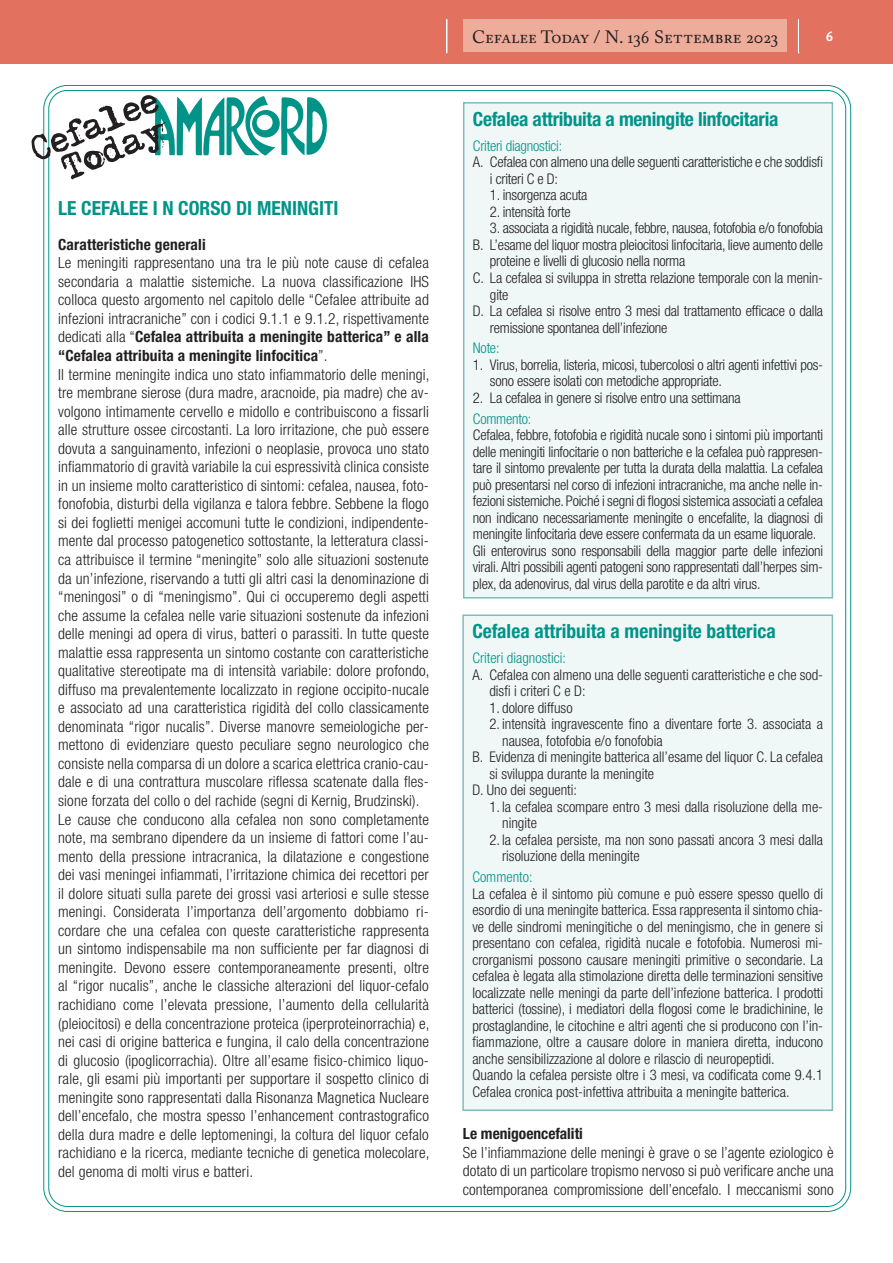
<style>
.page{position:relative;width:893px;height:1263px;background:#fff}
.page>*{position:absolute;margin:0;border:0;box-sizing:border-box;transform-origin:0 0}
.t1{font:700 condensed 19.5px "Helvetica Neue LT Std";color:#009488}
.t2{font:18px "Mattioli 1885 Regular SC";color:#231f20}
.t3{font:300 condensed 15.45px/18.6px "Helvetica Neue LT Std";letter-spacing:.01em;color:#231f20}
.t4{font:700 condensed 15.45px "Helvetica Neue LT Std";letter-spacing:.01em;color:#231f20}
.t5{font:15px "Csuni 1885 Bold SC";color:#fff}
.t6{font:300 condensed 14.7px/16.5px "Helvetica Neue LT Std";letter-spacing:-.01em;color:#231f20}
.t7{font:300 condensed 14.7px "Helvetica Neue LT Std";letter-spacing:-.015em;color:#009488}
.s1{font-weight:700}
</style>
<div class="page">
<div style="left:0;top:0;width:893px;height:64px;background:#e27160"></div>
<hr style="left:446px;top:19px;width:1px;height:34px;background:#fff">
<hr style="left:798px;top:19px;width:1px;height:34px;background:#fff">
<div style="left:463px;top:20px;width:324px;height:32px;background:#eead9b"></div>
<svg style="left:31px;top:95px;width:296px;height:84px"></svg>
<div style="left:464px;top:103px;width:368px;height:495px;background:#f0f7f7"></div>
<div style="left:463px;top:102px;width:370px;height:496px;border:2px solid #7ebdba"></div>
<div style="left:463px;top:615px;width:369px;height:495px;background:#f0f7f7"></div>
<div style="left:462px;top:614px;width:371px;height:497px;border:2px solid #7ebdba"></div>
<p class="t1" style="left:58px;top:196px;width:282px">LE CEFALEE I N CORSO DI MENINGITI</p>
<p class="t4" style="left:58px;top:235px;width:149px">Caratteristiche generali</p>
<p class="t3" style="left:58px;top:253px;width:373px">Le meningiti rappresentano una tra le più note cause di cefalea secondaria a malattie sistemiche. La nuova classificazione IHS colloca questo argomento nel capitolo delle “Cefalee attribuite ad infezioni intracraniche” con i codici 9.1.1 e 9.1.2, rispettivamente dedicati alla “<span class="s1">Cefalea attribuita a meningite batterica” e alla “Cefalea attribuita a meningite linfocitica</span>”.<br>Il termine meningite indica uno stato infiammatorio delle meningi, tre membrane sierose (dura madre, aracnoide, pia madre) che av&shy;volgono intimamente cervello e midollo e contribuiscono a fissarli alle strutture ossee circostanti. La loro irritazione, che può essere dovuta a sanguinamento, infezioni o neoplasie, provoca uno stato infiammatorio di gravità variabile la cui espressività clinica consiste in un insieme molto caratteristico di sintomi: cefalea, nausea, foto&shy;fonofobia, disturbi della vigilanza e talora febbre. Sebbene la flogo si dei foglietti menigei accomuni tutte le condizioni, indipendente&shy;mente dal processo patogenetico sottostante, la letteratura classi&shy;ca attribuisce il termine “meningite” solo alle situazioni sostenute da un’infezione, riservando a tutti gli altri casi la denominazione di “meningosi” o di “meningismo”. Qui ci occuperemo degli aspetti che assume la cefalea nelle varie situazioni sostenute da infezioni delle meningi ad opera di virus, batteri o parassiti. In tutte queste malattie essa rappresenta un sintomo costante con caratteristiche qualitative stereotipate ma di intensità variabile: dolore profondo, diffuso ma prevalentemente localizzato in regione occipito-nucale e associato ad una caratteristica rigidità del collo classicamente denominata “rigor nucalis”. Diverse manovre semeiologiche per&shy;mettono di evidenziare questo peculiare segno neurologico che consiste nella comparsa di un dolore a scarica elettrica cranio-cau&shy;dale e di una contrattura muscolare riflessa scatenate dalla fles&shy;sione forzata del collo o del rachide (segni di Kernig, Brudzinski).<br>Le cause che conducono alla cefalea non sono completamente note, ma sembrano dipendere da un insieme di fattori come l’au&shy;mento della pressione intracranica, la dilatazione e congestione dei vasi meningei infiammati, l’irritazione chimica dei recettori per il dolore situati sulla parete dei grossi vasi arteriosi e sulle stesse meningi. Considerata l’importanza dell’argomento dobbiamo ri&shy;cordare che una cefalea con queste caratteristiche rappresenta un sintomo indispensabile ma non sufficiente per far diagnosi di meningite. Devono essere contemporaneamente presenti, oltre al “rigor nucalis”, anche le classiche alterazioni del liquor-cefalo rachidiano come l’elevata pressione, l’aumento della cellularità (pleiocitosi) e della concentrazione proteica (iperproteinorrachia) e, nei casi di origine batterica e fungina, il calo della concentrazione di glucosio (ipoglicorrachia). Oltre all’esame fisico-chimico liquo&shy;rale, gli esami più importanti per supportare il sospetto clinico di meningite sono rappresentati dalla Risonanza Magnetica Nucleare dell’encefalo, che mostra spesso l’enhancement contrastografico della dura madre e delle leptomeningi, la coltura del liquor cefalo rachidiano e la ricerca, mediante tecniche di genetica molecolare, del genoma di molti virus e batteri.</p>
<p class="t2" style="left:472px;top:26px;width:308px">Cefalee Today / N. 136 Settembre 2023</p>
<p class="t5" style="left:826px;top:28px;width:9px">6</p>
<p class="t1" style="left:473px;top:107px;width:307px">Cefalea attribuita a meningite linfocitaria</p>
<p class="t7" style="left:473px;top:137px;width:91px">Criteri diagnostici:</p>
<p class="t6" style="left:490px;top:154px;width:335px;text-indent:-17px">A. Cefalea con almeno una delle seguenti caratteristiche e che soddisfi i criteri C e D:</p>
<p class="t6" style="left:490px;top:187px;width:99px">1. insorgenza acuta</p>
<p class="t6" style="left:490px;top:203px;width:82px">2. intensità forte</p>
<p class="t6" style="left:490px;top:220px;width:335px">3. associata a rigidità nucale, febbre, nausea, fotofobia e/o fonofobia</p>
<p class="t6" style="left:473px;top:236px;width:352px">B. L’esame del liquor mostra pleiocitosi linfocitaria, lieve aumento delle</p>
<p class="t6" style="left:490px;top:253px;width:197px">proteine e livelli di glucosio nella norma</p>
<p class="t6" style="left:473px;top:269px;width:352px">C. La cefalea si sviluppa in stretta relazione temporale con la menin-</p>
<p class="t6" style="left:490px;top:286px;width:20px">gite</p>
<p class="t6" style="left:473px;top:302px;width:352px">D. La cefalea si risolve entro 3 mesi dal trattamento efficace o dalla</p>
<p class="t6" style="left:490px;top:319px;width:179px">remissione spontanea dell’infezione</p>
<p class="t7" style="left:473px;top:340px;width:28px">Note:</p>
<p class="t6" style="left:490px;top:356px;width:335px;text-indent:-17px">1. Virus, borrelia, listeria, micosi, tubercolosi o altri agenti infettivi pos&shy;sono essere isolati con metodiche appropriate.</p>
<p class="t6" style="left:473px;top:389px;width:269px">2. La cefalea in genere si risolve entro una settimana</p>
<p class="t7" style="left:473px;top:410px;width:60px">Commento:</p>
<p class="t6" style="left:473px;top:426px;width:352px">Cefalea, febbre, fotofobia e rigidità nucale sono i sintomi più importanti delle meningiti linfocitarie o non batteriche e la cefalea può rappresen&shy;tare il sintomo prevalente per tutta la durata della malattia. La cefalea può presentarsi nel corso di infezioni intracraniche, ma anche nelle in&shy;fezioni sistemiche. Poiché i segni di flogosi sistemica associati a cefalea non indicano necessariamente meningite o encefalite, la diagnosi di meningite linfocitaria deve essere confermata da un esame liquorale.<br>Gli enterovirus sono responsabili della maggior parte delle infezioni virali. Altri possibili agenti patogeni sono rappresentati dall’herpes sim&shy;plex, da adenovirus, dal virus della parotite e da altri virus.</p>
<p class="t1" style="left:472px;top:620px;width:305px">Cefalea attribuita a meningite batterica</p>
<p class="t7" style="left:472px;top:650px;width:95px">Criteri diagnostici:</p>
<p class="t6" style="left:489px;top:666px;width:335px;text-indent:-17px">A. Cefalea con almeno una delle seguenti caratteristiche e che sod&shy;disfi i criteri C e D:</p>
<p class="t6" style="left:489px;top:699px;width:85px">1. dolore diffuso</p>
<p class="t6" style="left:489px;top:716px;width:335px">2. intensità ingravescente fino a diventare forte 3. associata a</p>
<p class="t6" style="left:502px;top:732px;width:162px">nausea, fotofobia e/o fonofobia</p>
<p class="t6" style="left:472px;top:749px;width:352px">B. Evidenza di meningite batterica all’esame del liquor C. La cefalea</p>
<p class="t6" style="left:489px;top:765px;width:166px">si sviluppa durante la meningite</p>
<p class="t6" style="left:472px;top:782px;width:106px">D. Uno dei seguenti:</p>
<p class="t6" style="left:502px;top:798px;width:322px;text-indent:-13px">1. la cefalea scompare entro 3 mesi dalla risoluzione della me&shy;ningite</p>
<p class="t6" style="left:502px;top:831px;width:322px;text-indent:-13px">2. la cefalea persiste, ma non sono passati ancora 3 mesi dalla risoluzione della meningite</p>
<p class="t7" style="left:472px;top:868px;width:62px">Commento:</p>
<p class="t6" style="left:472px;top:885px;width:352px">La cefalea è il sintomo più comune e può essere spesso quello di esordio di una meningite batterica. Essa rappresenta il sintomo chia&shy;ve delle sindromi meningitiche o del meningismo, che in genere si presentano con cefalea, rigidità nucale e fotofobia. Numerosi mi&shy;crorganismi possono causare meningiti primitive o secondarie. La cefalea è legata alla stimolazione diretta delle terminazioni sensitive localizzate nelle meningi da parte dell’infezione batterica. I prodotti batterici (tossine), i mediatori della flogosi come le bradichinine, le prostaglandine, le citochine e altri agenti che si producono con l’in&shy;fiammazione, oltre a causare dolore in maniera diretta, inducono anche sensibilizzazione al dolore e rilascio di neuropeptidi.<br>Quando la cefalea persiste oltre i 3 mesi, va codificata come 9.4.1<br>Cefalea cronica post-infettiva attribuita a meningite batterica.</p>
<p class="t4" style="left:463px;top:1124px;width:122px">Le menigoencefaliti</p>
<p class="t3" style="left:463px;top:1143px;width:372px;text-align:justify">Se l’infiammazione delle meningi è grave o se l’agente eziologico è dotato di un particolare tropismo nervoso si può verificare anche una contemporanea compromissione dell’encefalo. I meccanismi sono</p>
</div>
